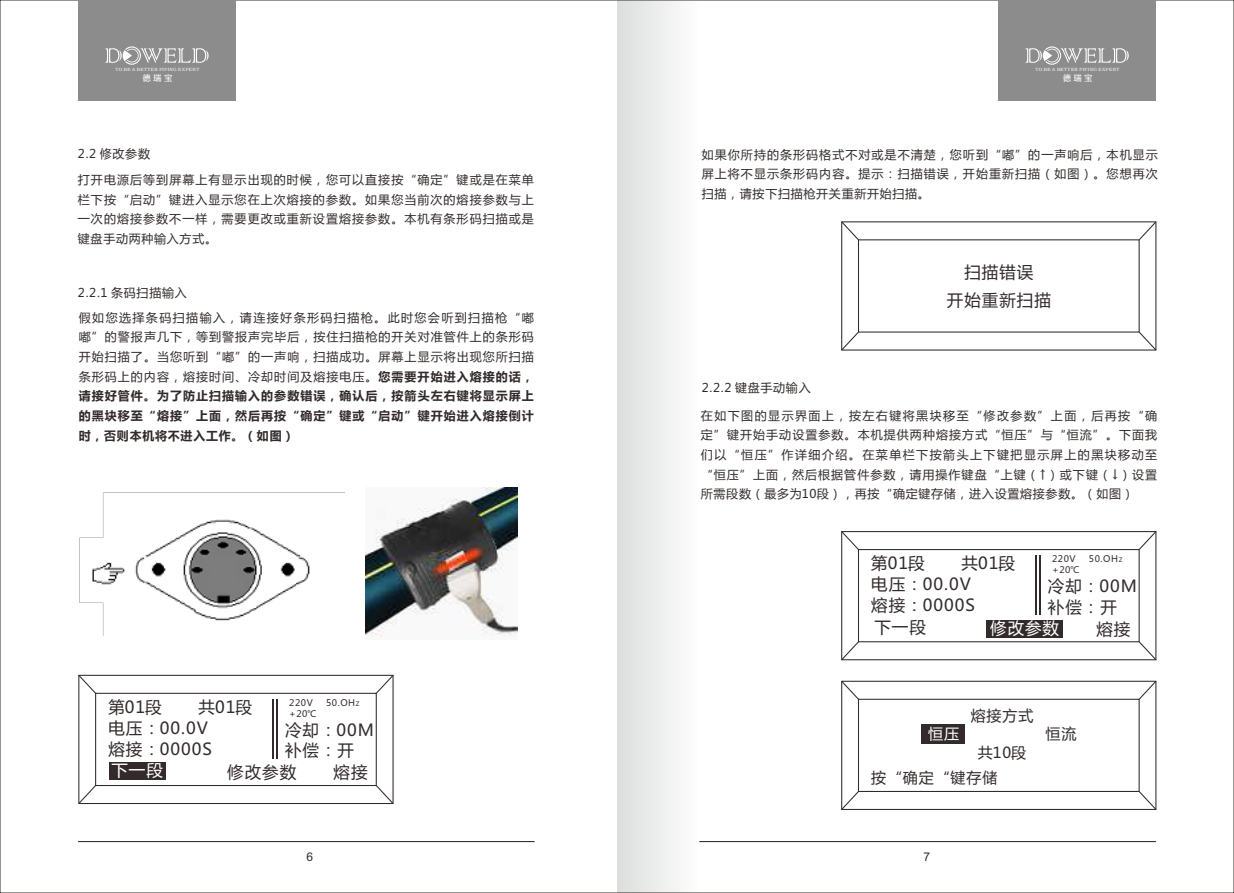
<style>
.page{position:relative;width:1234px;height:893px;background:#fff}
.page>*{position:absolute;margin:0;border:0;box-sizing:border-box;transform-origin:0 0}
.t1{font:16.5px/21px "Microsoft Ya Hei";letter-spacing:.06em;color:#332b2b}
.t2{font:16.5px "Microsoft Ya Hei";letter-spacing:.06em;color:#fff}
.t3{font:15px "Microsoft Ya Hei";letter-spacing:.06em;color:#332b2b}
.t4{font:15px "Microsoft Ya Hei";color:#fff}
.t5{font:12px/19.6px "Microsoft Ya Hei";letter-spacing:.09em;color:#332b2b;text-align:justify}
.t6{font:700 12px/19.6px "Microsoft Ya Hei";letter-spacing:.085em;color:#332b2b;text-align:justify}
.t7{font:12px/24.8px "Microsoft Ya Hei";letter-spacing:.12em;color:#332b2b}
.t8{font:12px "Arial";color:#332b2b}
.t9{font:9px "Microsoft Ya Hei";letter-spacing:.06em;color:#332b2b}
.t10{font:8.4px "FZZZHUNHJW GB1 0";letter-spacing:.265em;color:#fff}
.t11{font:4.5px "Angleterre";letter-spacing:.06em;color:#fff}
.s1{font-weight:400}
.s2{font-size:6px}
</style>
<div class="page">
<div style="left:617px;top:0;width:80px;height:893px;background:linear-gradient(to right,#dcdddd,#fdfdfd)"></div>
<div style="left:841px;top:531px;width:315px;height:129px;border:1px solid #332b2b"></div>
<div style="left:857px;top:549px;width:282px;height:93px;border:1px solid #332b2b"></div>
<svg style="left:841px;top:531px;width:18px;height:20px"></svg>
<svg style="left:1137px;top:531px;width:20px;height:20px"></svg>
<svg style="left:1137px;top:640px;width:20px;height:21px"></svg>
<svg style="left:841px;top:640px;width:18px;height:21px"></svg>
<hr style="left:1034px;top:555px;width:2px;height:60px;background:#332b2b">
<hr style="left:1038px;top:555px;width:2px;height:60px;background:#332b2b">
<div style="left:985px;top:620px;width:77px;height:17px;background:#332b2b"></div>
<div style="left:78px;top:0;width:158px;height:100px;background:#8c8c8c"></div>
<svg style="left:105px;top:46px;width:103px;height:19px"></svg>
<div style="left:997px;top:0;width:158px;height:100px;background:#8c8c8c"></div>
<svg style="left:1025px;top:46px;width:103px;height:19px"></svg>
<svg style="left:841px;top:221px;width:18px;height:20px"></svg>
<svg style="left:1137px;top:221px;width:20px;height:20px"></svg>
<svg style="left:1137px;top:331px;width:20px;height:20px"></svg>
<svg style="left:841px;top:331px;width:18px;height:20px"></svg>
<div style="left:841px;top:681px;width:315px;height:129px;border:1px solid #332b2b"></div>
<div style="left:857px;top:699px;width:282px;height:93px;border:1px solid #332b2b"></div>
<svg style="left:841px;top:680px;width:18px;height:21px"></svg>
<svg style="left:1137px;top:680px;width:20px;height:21px"></svg>
<svg style="left:1137px;top:790px;width:20px;height:20px"></svg>
<svg style="left:841px;top:790px;width:18px;height:20px"></svg>
<div style="left:921px;top:724px;width:43px;height:19px;background:#332b2b"></div>
<img style="left:79px;top:492px;width:265px;height:144px">
<img style="left:366px;top:488px;width:151px;height:148px">
<div style="left:78px;top:675px;width:315px;height:129px;border:1px solid #332b2b"></div>
<div style="left:95px;top:693px;width:282px;height:93px;border:1px solid #332b2b"></div>
<svg style="left:78px;top:674px;width:19px;height:21px"></svg>
<svg style="left:374px;top:674px;width:20px;height:21px"></svg>
<svg style="left:374px;top:784px;width:20px;height:20px"></svg>
<svg style="left:78px;top:784px;width:19px;height:20px"></svg>
<hr style="left:272px;top:699px;width:2px;height:59px;background:#332b2b">
<hr style="left:276px;top:699px;width:1px;height:59px;background:#332b2b">
<div style="left:109px;top:762px;width:56px;height:18px;background:#332b2b"></div>
<hr style="left:78px;top:841px;width:456px;height:1px;background:#332b2b">
<hr style="left:699px;top:841px;width:456px;height:1px;background:#332b2b">
<p class="t11" style="left:115px;top:66px;width:86px">TO BE A BETTER PIPING EXPERT</p>
<p class="t10" style="left:142px;top:73px;width:31px">德瑞宝</p>
<p class="t5" style="left:78px;top:145px;width:74px">2.2 修改参数</p>
<p class="t5" style="left:78px;top:171px;width:457px">打开电源后等到屏幕上有显示出现的时候，您可以直接按“确定”键或是在菜单栏下按“启动”键进入显示您在上次熔接的参数。如果您当前次的熔接参数与上一次的熔接参数不一样，需要更改或重新设置熔接参数。本机有条形码扫描或是键盘手动两种输入方式。</p>
<p class="t7" style="left:78px;top:281px;width:457px">2.2.1 条码扫描输入<br>假如您选择条码扫描输入，请连接好条形码扫描枪。此时您会听到扫描枪“嘟</p>
<p class="t6" style="left:79px;top:328px;width:456px"><span class="s1">嘟”的警报声几下，等到警报声完毕后，按住扫描枪的开关对准管件上的条形码开始扫描了。当您听到“嘟”的一声响，扫描成功。屏幕上显示将出现您所扫描条形码上的内容，熔接时间、冷却时间及熔接电压。</span>您需要开始进入熔接的话，请接好管件。为了防止扫描输入的参数错误，确认后，按箭头左右键将显示屏上的黑块移至“熔接”上面，然后再按“确定”键或“启动”键开始进入熔接倒计时，否则本机将不进入工作。（如图）</p>
<h1 class="t1" style="left:108px;top:697px;width:55px">第01段</h1>
<h1 class="t1" style="left:108px;top:697px;width:145px;text-indent:90px">共01段电压：00.0V<br>熔接：0000S</h1>
<p class="t9" style="left:289px;top:699px;width:25px">220V</p>
<p class="t9" style="left:326px;top:699px;width:35px">50.OH<span class="s2">Z</span></p>
<p class="t9" style="left:289px;top:709px;width:29px">+20℃</p>
<h1 class="t1" style="left:285px;top:721px;width:90px">冷却：00M补偿：开</h1>
<h1 class="t2" style="left:111px;top:763px;width:53px">下一段</h1>
<h1 class="t1" style="left:227px;top:763px;width:70px">修改参数</h1>
<h1 class="t1" style="left:333px;top:763px;width:35px">熔接</h1>
<p class="t11" style="left:1035px;top:66px;width:86px">TO BE A BETTER PIPING EXPERT</p>
<p class="t10" style="left:1062px;top:73px;width:31px">德瑞宝</p>
<p class="t5" style="left:701px;top:145px;width:457px">如果你所持的条形码格式不对或是不清楚，您听到“嘟”的一声响后，本机显示屏上将不显示条形码内容。提示：扫描错误，开始重新扫描（如图）。您想再次扫描，请按下扫描枪开关重新开始扫描。</p>
<p class="t5" style="left:701px;top:379px;width:110px">2.2.2 键盘手动输入</p>
<h1 class="t1" style="left:946px;top:259px;width:105px;line-height:28px;text-align:center">扫描错误<br>开始重新扫描</h1>
<p class="t5" style="left:700px;top:406px;width:458px">在如下图的显示界面上，按左右键将黑块移至“修改参数”上面，后再按“确定”键开始手动设置参数。本机提供两种熔接方式“恒压”与“恒流”。下面我们以“恒压”作详细介绍。在菜单栏下按箭头上下键把显示屏上的黑块移动至“恒压”上面，然后根据管件参数，请用操作键盘“上键（↑）或下键（↓）设置所需段数（最多为10段），再按“确定键存储，进入设置熔接参数。（如图）</p>
<h1 class="t1" style="left:871px;top:554px;width:55px">第01段</h1>
<h1 class="t1" style="left:871px;top:554px;width:145px;text-indent:90px">共01段电压：00.0V<br>熔接：0000S</h1>
<p class="t9" style="left:1051px;top:555px;width:25px">220V</p>
<p class="t9" style="left:1088px;top:555px;width:35px">50.OH<span class="s2">Z</span></p>
<p class="t9" style="left:1051px;top:566px;width:29px">+20℃</p>
<h1 class="t1" style="left:1047px;top:577px;width:90px">冷却：00M补偿：开</h1>
<h1 class="t1" style="left:874px;top:617px;width:53px">下一段</h1>
<h1 class="t2" style="left:989px;top:621px;width:70px">修改参数</h1>
<h1 class="t1" style="left:1096px;top:619px;width:35px">熔接</h1>
<p class="t4" style="left:928px;top:727px;width:32px">恒压</p>
<p class="t3" style="left:970px;top:709px;width:64px">熔接方式</p>
<p class="t3" style="left:977px;top:745px;width:50px">共10段</p>
<p class="t3" style="left:870px;top:771px;width:128px">按“确定“键存储</p>
<p class="t3" style="left:1045px;top:727px;width:32px">恒流</p>
<p class="t8" style="left:306px;top:852px;width:8px">6</p>
<p class="t8" style="left:923px;top:852px;width:8px">7</p>
</div>
